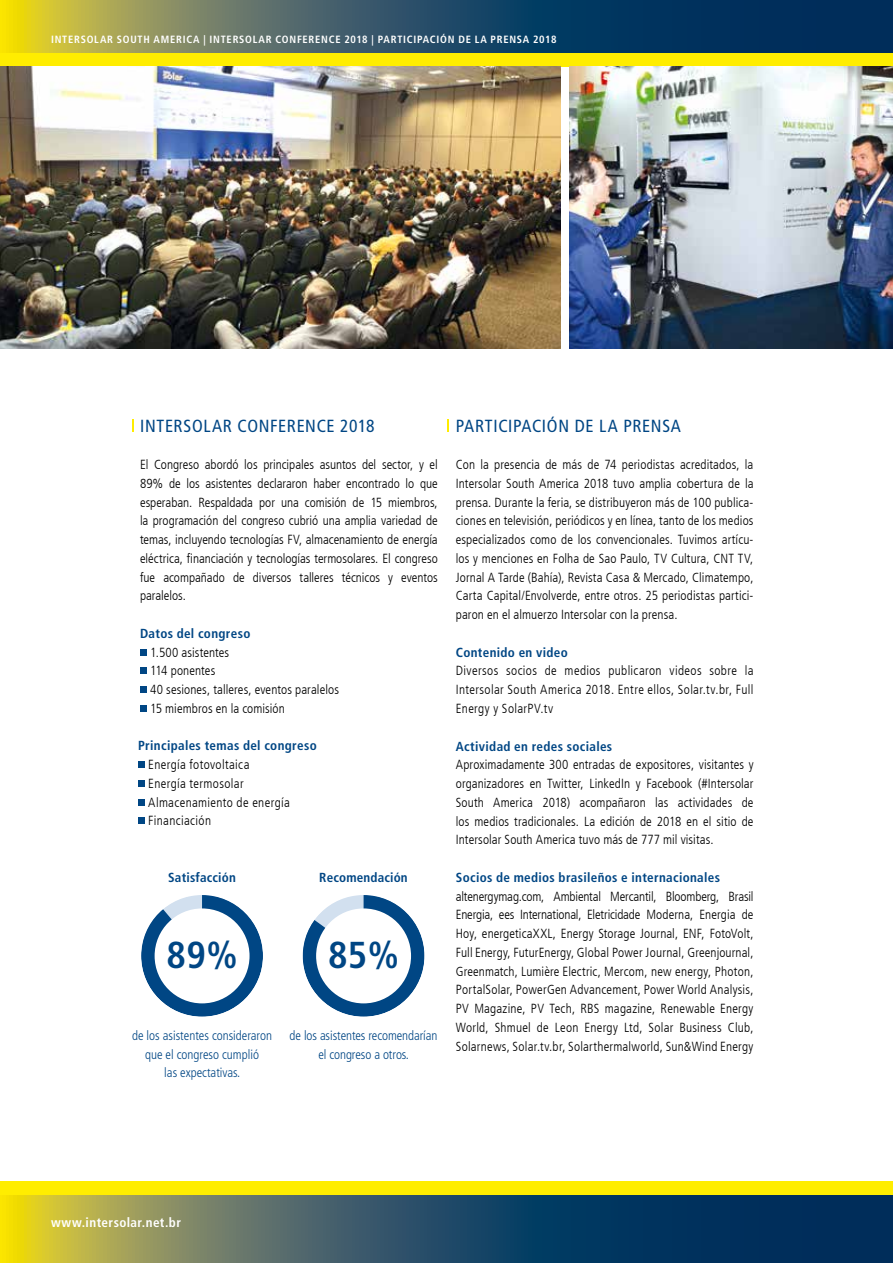
<style>
.page{position:relative;width:893px;height:1263px;background:#fff}
.page>*{position:absolute;margin:0;border:0;box-sizing:border-box;transform-origin:0 0}
.t1{font:700 condensed 37.5px "Frutiger LT Com";color:#004684}
.t2{font:condensed 17.55px "Frutiger LT Com";letter-spacing:.04em;color:#004684}
.t3{font:300 condensed 13.2px/18.8px "Frutiger LT Com";letter-spacing:.01em;color:#000;text-align:justify}
.t4{font:700 condensed 13.2px "Frutiger LT Com";letter-spacing:.025em;color:#004684}
.t5{font:300 condensed 13.2px/18.8px "Frutiger LT Com";color:#004684;text-align:center}
.t6{font:700 condensed 13.2px "Frutiger LT Com";letter-spacing:.03em;color:#fff}
.t7{font:700 condensed 10.5px "Frutiger LT Com";letter-spacing:.07em;color:#fff}
</style>
<div class="page">
<svg style="left:0;top:0;width:893px;height:53px;background:#3f5d5c"></svg>
<div style="left:0;top:53px;width:893px;height:14px;background:#ffed00"></div>
<img style="left:569px;top:67px;width:324px;height:282px">
<img style="left:0;top:67px;width:560px;height:282px">
<svg style="left:140px;top:649px;width:6px;height:6px"></svg>
<div style="left:140px;top:667px;width:6px;height:7px;background:#004684"></div>
<div style="left:140px;top:686px;width:6px;height:7px;background:#004684"></div>
<svg style="left:140px;top:705px;width:6px;height:6px"></svg>
<svg style="left:132px;top:419px;width:1px;height:13px"></svg>
<svg style="left:448px;top:419px;width:1px;height:13px"></svg>
<svg style="left:141px;top:895px;width:122px;height:122px"></svg>
<svg style="left:303px;top:895px;width:121px;height:122px"></svg>
<div style="left:138px;top:761px;width:7px;height:7px;background:#004684"></div>
<div style="left:138px;top:780px;width:7px;height:6px;background:#004684"></div>
<div style="left:138px;top:799px;width:7px;height:6px;background:#004684"></div>
<div style="left:138px;top:817px;width:7px;height:7px;background:#004684"></div>
<svg style="left:0;top:1195px;width:893px;height:68px;background:#3f5d5c"></svg>
<div style="left:0;top:1181px;width:893px;height:14px;background:#ffed00"></div>
<p class="t7" style="left:51px;top:33px;width:507px">INTERSOLAR SOUTH AMERICA | INTERSOLAR CONFERENCE 2018 | PARTICIPACIÓN DE LA PRENSA 2018</p>
<h2 class="t2" style="left:140px;top:415px;width:236px">INTERSOLAR CONFERENCE 2018</h2>
<p class="t3" style="left:140px;top:455px;width:299px">El Congreso abordó los principales asuntos del sector, y el 89% de los asistentes declararon haber encontrado lo que esperaban. Respaldada por una comisión de 15 miembros, la programación del congreso cubrió una amplia variedad de temas, incluyendo tecnologías FV, almacenamiento de energía eléctrica, financiación y tecnologías termosolares. El congreso fue acompañado de diversos talleres técnicos y eventos paralelos.</p>
<p class="t4" style="left:140px;top:625px;width:112px">Datos del congreso</p>
<p class="t3" style="left:150px;top:643px;width:190px;text-align:left">1.500 asistentes<br>114 ponentes<br>40 sesiones, talleres, eventos paralelos<br>15 miembros en la comisión</p>
<p class="t4" style="left:138px;top:738px;width:180px">Principales temas del congreso</p>
<p class="t3" style="left:148px;top:755px;width:143px;text-align:left">Energía fotovoltaica<br>Energía termosolar<br>Almacenamiento de energía<br>Financiación</p>
<p class="t4" style="left:168px;top:869px;width:69px">Satisfacción</p>
<h1 class="t1" style="left:166px;top:933px;width:73px">89%</h1>
<p class="t4" style="left:319px;top:869px;width:90px">Recomendación</p>
<h1 class="t1" style="left:328px;top:933px;width:73px">85%</h1>
<p class="t5" style="left:132px;top:1026px;width:141px">de los asistentes consideraron que el congreso cumplió<br>las expectativas.</p>
<p class="t5" style="left:290px;top:1026px;width:149px">de los asistentes recomendarían el congreso a otros.</p>
<h2 class="t2" style="left:456px;top:415px;width:227px">PARTICIPACIÓN DE LA PRENSA</h2>
<p class="t3" style="left:456px;top:455px;width:299px">Con la presencia de más de 74 periodistas acreditados, la Intersolar South America 2018 tuvo amplia cobertura de la prensa. Durante la feria, se distribuyeron más de 100 publica&shy;ciones en televisión, periódicos y en línea, tanto de los medios especializados como de los convencionales. Tuvimos artícu&shy;los y menciones en Folha de Sao Paulo, TV Cultura, CNT TV, Jornal A Tarde (Bahía), Revista Casa &amp; Mercado, Climatempo, Carta Capital/Envolverde, entre otros. 25 periodistas partici&shy;paron en el almuerzo Intersolar con la prensa.</p>
<p class="t4" style="left:456px;top:644px;width:113px">Contenido en video</p>
<p class="t3" style="left:456px;top:662px;width:299px">Diversos socios de medios publicaron videos sobre la Intersolar South America 2018. Entre ellos, Solar.tv.br, Full Energy y SolarPV.tv</p>
<p class="t4" style="left:456px;top:738px;width:158px">Actividad en redes sociales</p>
<p class="t3" style="left:456px;top:755px;width:299px">Aproximadamente 300 entradas de expositores, visitantes y organizadores en Twitter, LinkedIn y Facebook (#Intersolar South America 2018) acompañaron las actividades de los medios tradicionales. La edición de 2018 en el sitio de Intersolar South America tuvo más de 777 mil visitas.</p>
<p class="t4" style="left:456px;top:869px;width:266px">Socios de medios brasileños e internacionales</p>
<p class="t3" style="left:456px;top:887px;width:299px">altenergymag.com, Ambiental Mercantil, Bloomberg, Brasil Energia, ees International, Eletricidade Moderna, Energia de Hoy, energeticaXXL, Energy Storage Journal, ENF, FotoVolt, Full Energy, FuturEnergy, Global Power Journal, Greenjournal, Greenmatch, Lumière Electric, Mercom, new energy, Photon, PortalSolar, PowerGen Advancement, Power World Analysis, PV Magazine, PV Tech, RBS magazine, Renewable Energy World, Shmuel de Leon Energy Ltd, Solar Business Club, Solarnews, Solar.tv.br, Solarthermalworld, Sun&amp;Wind Energy</p>
<p class="t6" style="left:51px;top:1215px;width:132px">www.intersolar.net.br</p>
</div>
